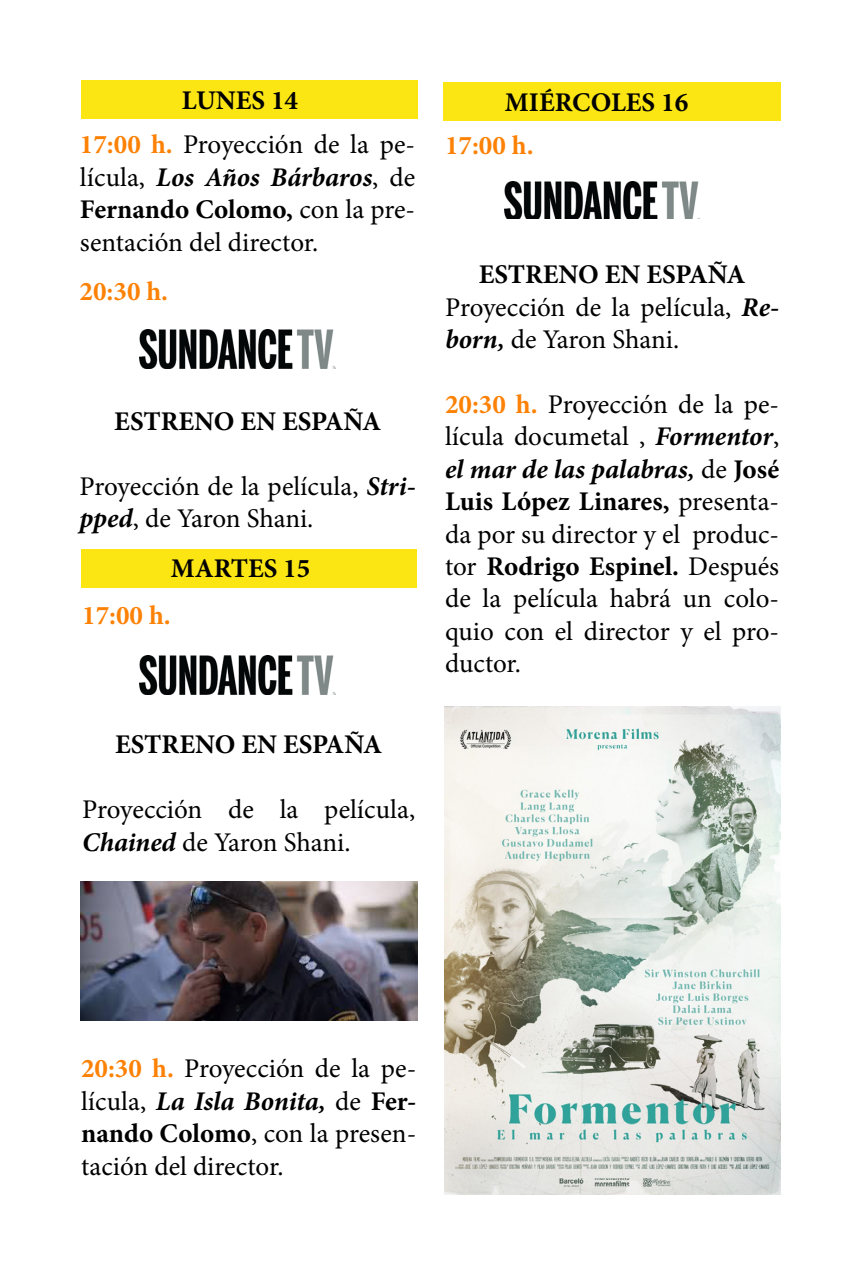
<style>
.page{position:relative;width:862px;height:1276px;background:#fff}
.page>*{position:absolute;margin:0;border:0;box-sizing:border-box;transform-origin:0 0}
.t1{font:27px/32.4px "Minion Pro";color:#000;text-align:justify}
.t2{font:700 27px "Minion Pro";color:#000}
.t3{font:700 27px "Minion Pro";color:#fd8104}
.s1{font-weight:700;color:#fd8104}
.s2{font-weight:700;font-style:italic}
.s3{font-weight:700}
</style>
<div class="page">
<div style="left:81px;top:549px;width:335px;height:39px;background:#fbe614"></div>
<div style="left:81px;top:81px;width:336px;height:38px;background:#fbe614"></div>
<div style="left:443px;top:82px;width:337px;height:39px;background:#fbe614"></div>
<img style="left:139px;top:329px;width:196px;height:39px">
<img style="left:139px;top:656px;width:196px;height:38px">
<img style="left:504px;top:182px;width:196px;height:37px">
<img style="left:81px;top:881px;width:336px;height:139px">
<img style="left:444px;top:706px;width:335px;height:489px">
<p class="t2" style="left:182px;top:81px;width:118px">LUNES 14</p>
<p class="t2" style="left:504px;top:83px;width:185px">MIÉRCOLES 16</p>
<p class="t1" style="left:80px;top:129px;width:336px"><span class="s1">17:00 h.</span> Proyección de la pe&shy;lícula, <span class="s2">Los Años Bárbaros</span>, de <span class="s3">Fernando Colomo,</span> con la pre&shy;sentación del director.</p>
<p class="t3" style="left:80px;top:273px;width:90px">20:30 h.</p>
<p class="t2" style="left:114px;top:402px;width:268px">ESTRENO EN ESPAÑA</p>
<p class="t1" style="left:80px;top:470px;width:338px">Proyección de la película, <span class="s2">Stri&shy;pped</span>, de Yaron Shani.</p>
<p class="t2" style="left:171px;top:550px;width:141px">MARTES 15</p>
<p class="t3" style="left:82px;top:596px;width:90px">17:00 h.</p>
<p class="t2" style="left:115px;top:725px;width:268px">ESTRENO EN ESPAÑA</p>
<p class="t1" style="left:82px;top:793px;width:334px">Proyección de la película,<br><span class="s2">Chained</span> de Yaron Shani.</p>
<p class="t3" style="left:445px;top:126px;width:90px">17:00 h.</p>
<p class="t2" style="left:478px;top:256px;width:268px">ESTRENO EN ESPAÑA</p>
<p class="t1" style="left:445px;top:291px;width:335px">Proyección de la película, <span class="s2">Re&shy;born,</span> de Yaron Shani.</p>
<p class="t1" style="left:445px;top:388px;width:335px"><span class="s1">20:30 h.</span> Proyección de la pe&shy;lícula documetal , <span class="s2">Formentor</span>, <span class="s2">el mar de las palabras,</span> de <span class="s3">José Luis López Linares,</span> presenta&shy;da por su director y el produc&shy;tor <span class="s3">Rodrigo Espinel.</span> Después de la película habrá un colo&shy;quio con el director y el pro&shy;ductor.</p>
<p class="t1" style="left:81px;top:1052px;width:336px"><span class="s1">20:30 h.</span> Proyección de la pe&shy;lícula, <span class="s2">La Isla Bonita,</span> de <span class="s3">Fer&shy;nando Colomo</span>, con la presen&shy;tación del director.</p>
</div>
